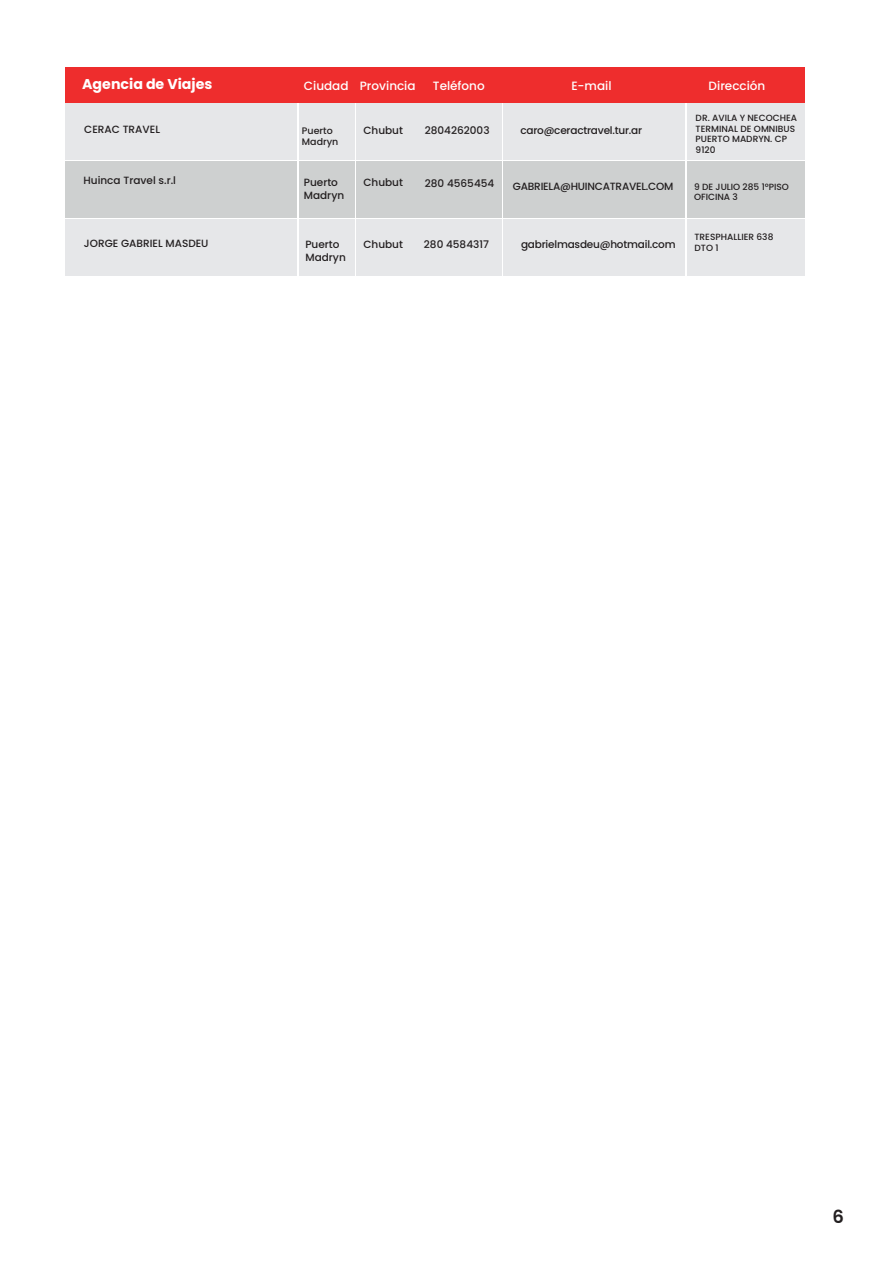
<style>
.page{position:relative;width:893px;height:1263px;background:#fff}
.page>*{position:absolute;margin:0;border:0;box-sizing:border-box;transform-origin:0 0}
.t1{font:600 18px "Poppins";color:#231f20}
.t2{font:700 14.25px "Poppins";color:#fff}
.t3{font:500 12px "Poppins";color:#fff}
.t4{font:500 10.5px/12.6px "Poppins";color:#231f20}
.t5{font:500 10.5px "Poppins";letter-spacing:-.02em;color:#231f20}
.t6{font:500 9.45px/11.4px "Poppins";color:#231f20}
.t7{font:500 9px/10.8px "Poppins";color:#231f20}
</style>
<div class="page">
<div style="left:65px;top:162px;width:232px;height:56px;background:#ced0d0"></div>
<div style="left:299px;top:162px;width:55px;height:56px;background:#ced0d0"></div>
<div style="left:356px;top:162px;width:60px;height:56px;background:#ced0d0"></div>
<div style="left:417px;top:162px;width:85px;height:56px;background:#ced0d0"></div>
<div style="left:503px;top:162px;width:182px;height:56px;background:#ced0d0"></div>
<div style="left:687px;top:162px;width:118px;height:56px;background:#ced0d0"></div>
<div style="left:65px;top:104px;width:232px;height:56px;background:#e6e7e9"></div>
<div style="left:299px;top:104px;width:55px;height:56px;background:#e6e7e9"></div>
<div style="left:356px;top:104px;width:60px;height:56px;background:#e6e7e9"></div>
<div style="left:417px;top:104px;width:84px;height:56px;background:#e6e7e9"></div>
<div style="left:503px;top:104px;width:182px;height:56px;background:#e6e7e9"></div>
<div style="left:687px;top:104px;width:118px;height:56px;background:#e6e7e9"></div>
<div style="left:65px;top:219px;width:232px;height:57px;background:#e6e7e9"></div>
<div style="left:299px;top:219px;width:55px;height:57px;background:#e6e7e9"></div>
<div style="left:356px;top:219px;width:60px;height:57px;background:#e6e7e9"></div>
<div style="left:417px;top:219px;width:84px;height:57px;background:#e6e7e9"></div>
<div style="left:503px;top:219px;width:182px;height:57px;background:#e6e7e9"></div>
<div style="left:687px;top:219px;width:118px;height:57px;background:#e6e7e9"></div>
<div style="left:65px;top:67px;width:740px;height:35px;background:#ee2d2d"></div>
<h2 class="t2" style="left:82px;top:76px;width:132px">Agencia de Viajes</h2>
<p class="t3" style="left:304px;top:79px;width:113px">Ciudad Provincia</p>
<p class="t3" style="left:433px;top:79px;width:53px">Teléfono</p>
<p class="t3" style="left:571px;top:79px;width:42px">E-mail</p>
<p class="t3" style="left:709px;top:79px;width:58px">Dirección</p>
<p class="t4" style="left:84px;top:123px;width:77px">CERAC TRAVEL</p>
<p class="t7" style="left:696px;top:112px;width:103px">DR. AVILA Y NECOCHEA<br>TERMINAL DE OMNIBUS<br>PUERTO MADRYN. CP<br>9120</p>
<p class="t4" style="left:425px;top:124px;width:66px">2804262003</p>
<p class="t4" style="left:363px;top:124px;width:41px">Chubut</p>
<p class="t5" style="left:520px;top:125px;width:123px">caro@ceractravel.tur.ar</p>
<p class="t6" style="left:302px;top:125px;width:38px">Puerto<br>Madryn</p>
<p class="t4" style="left:304px;top:176px;width:42px">Puerto<br>Madryn</p>
<p class="t4" style="left:84px;top:174px;width:94px">Huinca Travel s.r.l</p>
<p class="t4" style="left:363px;top:176px;width:41px">Chubut</p>
<p class="t4" style="left:425px;top:177px;width:71px">280 4565454</p>
<p class="t5" style="left:513px;top:180px;width:162px">GABRIELA@HUINCATRAVEL.COM</p>
<p class="t7" style="left:694px;top:181px;width:96px">9 DE JULIO 285 1ºPISO<br>OFICINA 3</p>
<p class="t4" style="left:363px;top:238px;width:41px">Chubut</p>
<p class="t7" style="left:694px;top:232px;width:80px">TRESPHALLIER 638<br>DTO 1</p>
<p class="t4" style="left:84px;top:237px;width:126px">JORGE GABRIEL MASDEU</p>
<p class="t4" style="left:305px;top:238px;width:36px">Puerto</p>
<p class="t5" style="left:521px;top:239px;width:156px">gabrielmasdeu@hotmail.com</p>
<p class="t4" style="left:305px;top:251px;width:42px">Madryn</p>
<p class="t4" style="left:424px;top:238px;width:67px">280 4584317</p>
<h1 class="t1" style="left:832px;top:1206px;width:13px">6</h1>
</div>
